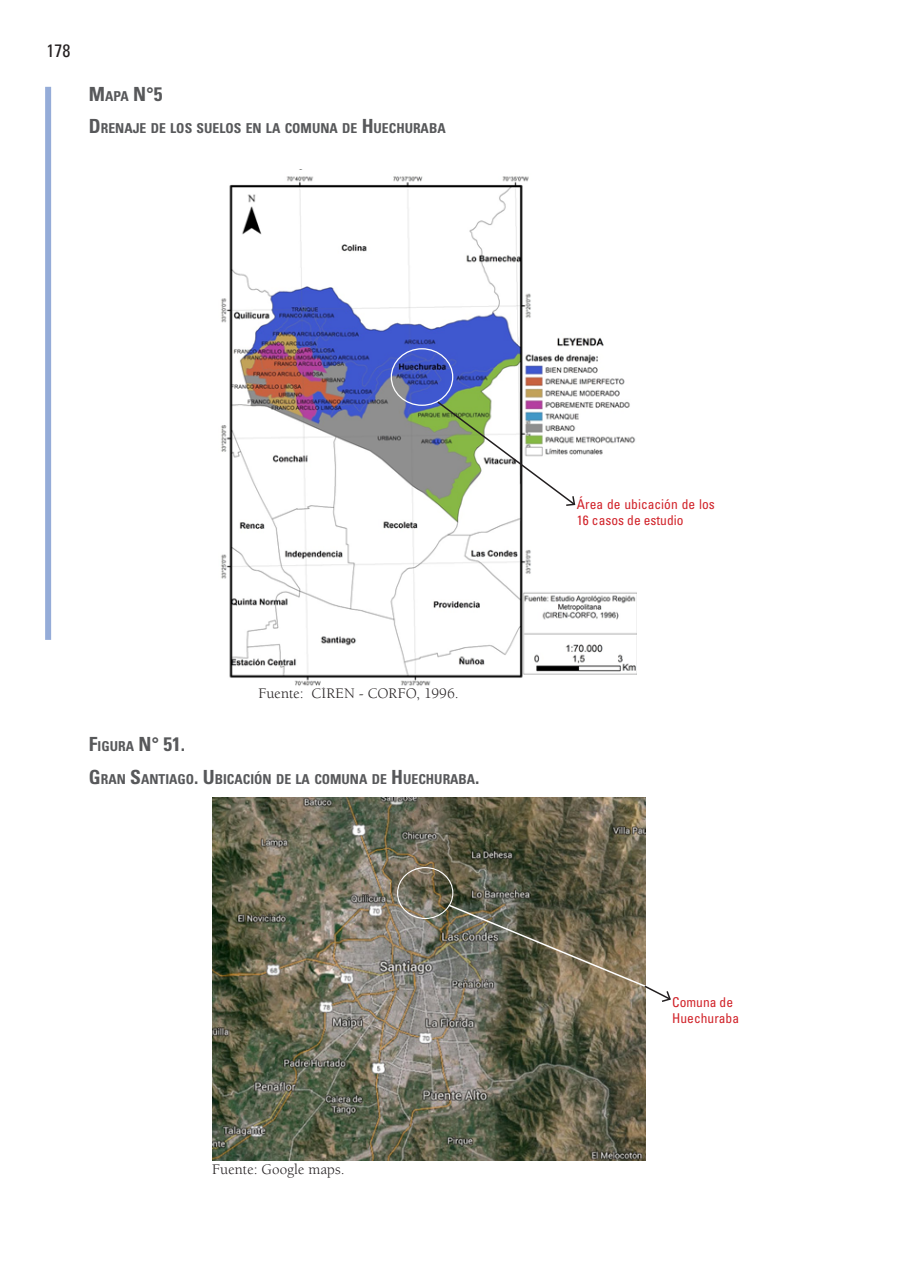
<style>
.page{position:relative;width:897px;height:1267px;background:#fff}
.page>*{position:absolute;margin:0;border:0;box-sizing:border-box;transform-origin:0 0}
.t1{font:700 condensed 19.5px "Univers LT Std";color:#57585a}
.t2{font:condensed 18px "Univers LT Std";color:#231f20}
.t3{font:15px "Berkeley Std";letter-spacing:.005em;color:#231f20}
.t4{font:700 condensed 13.65px "Univers LT Std";color:#57585a}
.t5{font:condensed 13.5px/16.2px "Univers LT Std";color:#d1232a}
.s1{font-size:13.65px}
.s2{font-size:19.5px}
</style>
<div class="page">
<div style="left:45px;top:87px;width:6px;height:553px;background:#95acd8"></div>
<img style="left:212px;top:797px;width:433px;height:363px">
<img style="left:221px;top:176px;width:415px;height:510px">
<div style="left:390px;top:348px;width:63px;height:58px;border:1px solid #fff;border-radius:50%"></div>
<div style="left:397px;top:867px;width:56px;height:52px;border:1px solid #fff;border-radius:50%"></div>
<svg style="left:435px;top:400px;width:141px;height:107px"></svg>
<svg style="left:447px;top:903px;width:224px;height:115px"></svg>
<h2 class="t2" style="left:46px;top:39px;width:25px">178</h2>
<h1 class="t1" style="left:89px;top:82px;width:75px">M<span class="s1">APA</span> N°5</h1>
<p class="t4" style="left:89px;top:120px;width:21px"><span class="s2">D</span>RENA</p>
<p class="t4" style="left:133px;top:120px;width:46px">JEDE LOS</p>
<p class="t4" style="left:196px;top:120px;width:9px">SUELOS</p>
<p class="t4" style="left:246px;top:120px;width:49px">ENLACOMUNA</p>
<p class="t4" style="left:342px;top:120px;width:105px">DE <span class="s2">H</span>UECHURABA</p>
<p class="t3" style="left:258px;top:684px;width:202px">Fuente: CÍREN - CORFO, 1996.</p>
<h1 class="t1" style="left:89px;top:732px;width:98px">F<span class="s1">IGURA</span> N° 51.</h1>
<p class="t4" style="left:89px;top:770px;width:61px"><span class="s2">G</span>RAN <span class="s2">S</span>ANTIA</p>
<p class="t4" style="left:177px;top:770px;width:53px">GO<span class="s2">. U</span>BICACI</p>
<p class="t4" style="left:254px;top:770px;width:70px">ÓNDE LA COMUNA</p>
<p class="t4" style="left:372px;top:770px;width:109px">DE <span class="s2">H</span>UECHURABA<span class="s2">.</span></p>
<p class="t3" style="left:212px;top:1161px;width:134px">Fuente: Google maps.</p>
<p class="t5" style="left:577px;top:495px;width:139px">Área de ubicación de los<br>16 casos de estudio</p>
<p class="t5" style="left:672px;top:993px;width:68px">Comuna de<br>Huechuraba</p>
</div>
